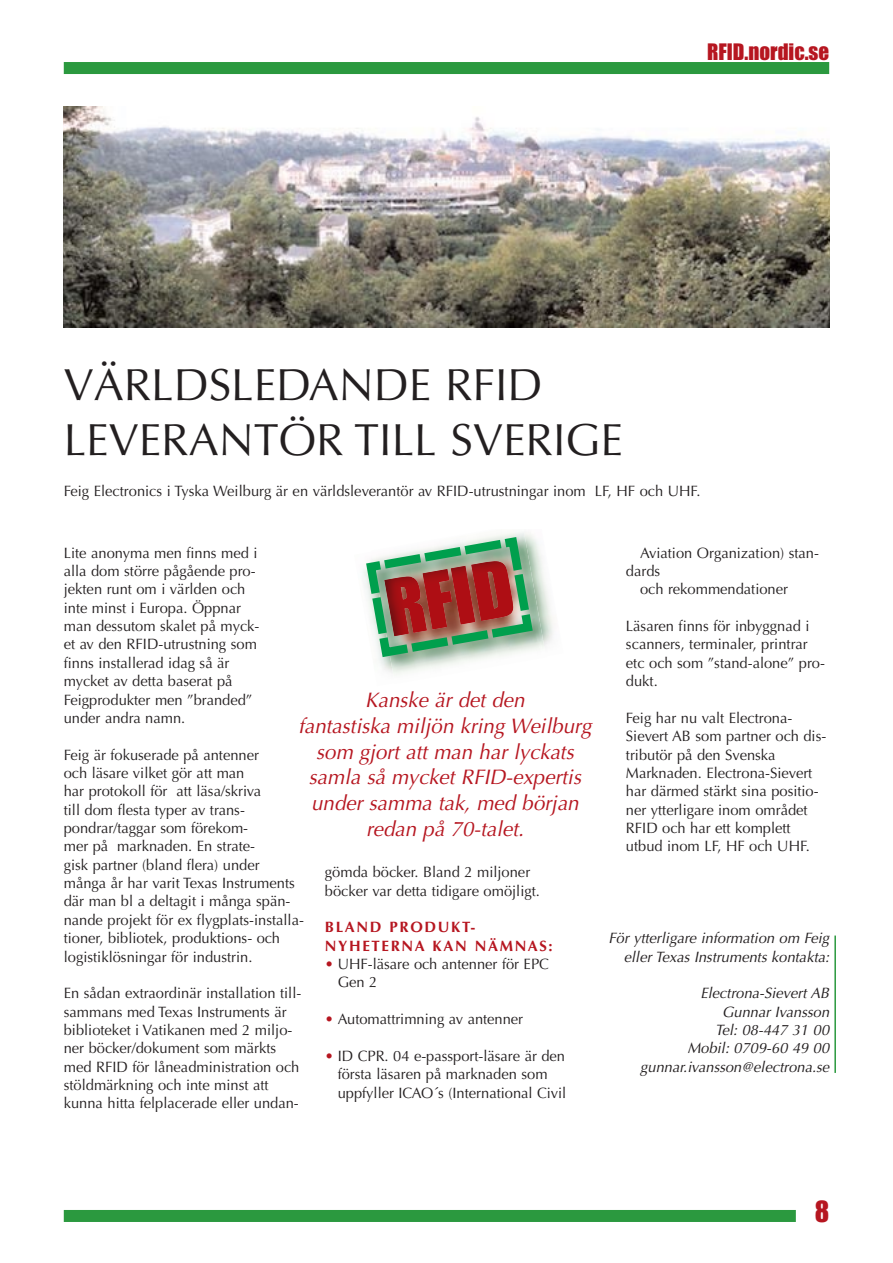
<style>
.page{position:relative;width:893px;height:1263px;background:#fff}
.page>*{position:absolute;margin:0;border:0;box-sizing:border-box;transform-origin:0 0}
.t1{font:45px/55.1px "Optima";color:#231f20}
.t2{font:27px "Impact";color:#b61620}
.t3{font:italic 21px/25.7px "Optima";color:#b61620;text-align:center}
.t4{font:21px "Impact";color:#b61620}
.t5{font:15px/18.3px "Optima";color:#231f20}
.t6{font:italic 15px/18.3px "Optima";color:#231f20;text-align:right}
.t7{font:700 15px/18.3px "Optima";letter-spacing:.11em;color:#b61620}
.s1{color:#b61620}
</style>
<div class="page">
<div style="left:64px;top:62px;width:765px;height:12px;background:#2b993f"></div>
<div style="left:64px;top:1210px;width:732px;height:12px;background:#2b993f"></div>
<img style="left:64px;top:106px;width:765px;height:222px">
<hr style="left:834px;top:935px;width:2px;height:138px;background:#2b993f">
<img style="left:372px;top:529px;width:174px;height:150px">
<svg style="left:366px;top:537px;width:167px;height:120px;background:#968671"></svg>
<h3 class="t4" style="left:707px;top:45px;width:124px">RFID.nordic.se</h3>
<h1 class="t1" style="left:64px;top:361px;width:561px">VÄRLDSLEDANDE RFID<br>LEVERANTÖR TILL SVERIGE</h1>
<p class="t5" style="left:64px;top:483px;width:638px">Feig Electronics i Tyska Weilburg är en världsleverantör av RFID-utrustningar inom LF, HF och UHF.</p>
<p class="t5" style="left:64px;top:545px;width:197px">Lite anonyma men finns med i alla dom större pågående pro&shy;jekten runt om i världen och inte minst i Europa. Öppnar man dessutom skalet på myck&shy;et av den RFID-utrustning som finns installerad idag så är mycket av detta baserat på<br>Feigprodukter men ”branded” under andra namn.</p>
<p class="t5" style="left:64px;top:747px;width:242px">Feig är fokuserade på antenner<br>och läsare vilket gör att man<br>har protokoll för att läsa/skriva<br>till dom flesta typer av trans&shy;pondrar/taggar som förekom-<br>mer på marknaden. En strate-<br>gisk partner (bland flera) under många år har varit Texas Instruments där man bl a deltagit i många spän&shy;nande projekt för ex flygplats-installa&shy;tioner, bibliotek, produktions- och logistiklösningar för industrin.</p>
<p class="t5" style="left:64px;top:985px;width:239px">En sådan extraordinär installation till&shy;sammans med Texas Instruments är biblioteket i Vatikanen med 2 miljo&shy;ner böcker/dokument som märkts med RFID för låneadministration och stöldmärkning och inte minst att kunna hitta felplacerade eller undan-</p>
<h3 class="t3" style="left:298px;top:689px;width:299px">Kanske är det den<br>fantastiska miljön kring Weilburg som gjort att man har lyckats samla så mycket RFID-expertis under samma tak, med början redan på 70-talet.</h3>
<p class="t5" style="left:325px;top:864px;width:217px">gömda böcker. Bland 2 miljoner böcker var detta tidigare omöjligt.</p>
<p class="t7" style="left:325px;top:919px;width:229px">BLAND PRODUKT-<br>NYHETERNA KAN NÄMNAS:</p>
<p class="t5" style="left:338px;top:956px;width:213px;text-indent:-13px"><span class="s1">•</span> UHF-läsare och antenner för EPC<br>Gen 2</p>
<p class="t5" style="left:325px;top:1011px;width:200px"><span class="s1">•</span> Automattrimning av antenner</p>
<p class="t5" style="left:338px;top:1048px;width:230px;text-indent:-13px"><span class="s1">•</span> ID CPR. 04 e-passport-läsare är den första läsaren på marknaden som uppfyller ICAO´s (International Civil</p>
<p class="t5" style="left:640px;top:545px;width:180px">Aviation Organization) stan-</p>
<p class="t5" style="left:626px;top:563px;width:36px">dards</p>
<p class="t5" style="left:640px;top:582px;width:149px">och rekommendationer</p>
<p class="t5" style="left:626px;top:618px;width:201px">Läsaren finns för inbyggnad i scanners, terminaler, printrar etc och som ”stand-alone” pro&shy;dukt.</p>
<p class="t5" style="left:626px;top:710px;width:202px">Feig har nu valt Electrona-<br>Sievert AB som partner och dis&shy;tributör på den Svenska<br>Marknaden. Electrona-Sievert har därmed stärkt sina positio&shy;ner ytterligare inom området<br>RFID och har ett komplett utbud inom LF, HF och UHF.</p>
<p class="t6" style="left:608px;top:930px;width:225px">För ytterligare information om Feig ellerTexas Instruments kontakta:</p>
<p class="t6" style="left:640px;top:985px;width:193px">Electrona-Sievert AB<br>Gunnar Ivansson<br>Tel: 08-447 31 00<br>Mobil: 0709-60 49 00 gunnar.ivansson@electrona.se</p>
<h2 class="t2" style="left:815px;top:1202px;width:16px">8</h2>
</div>
